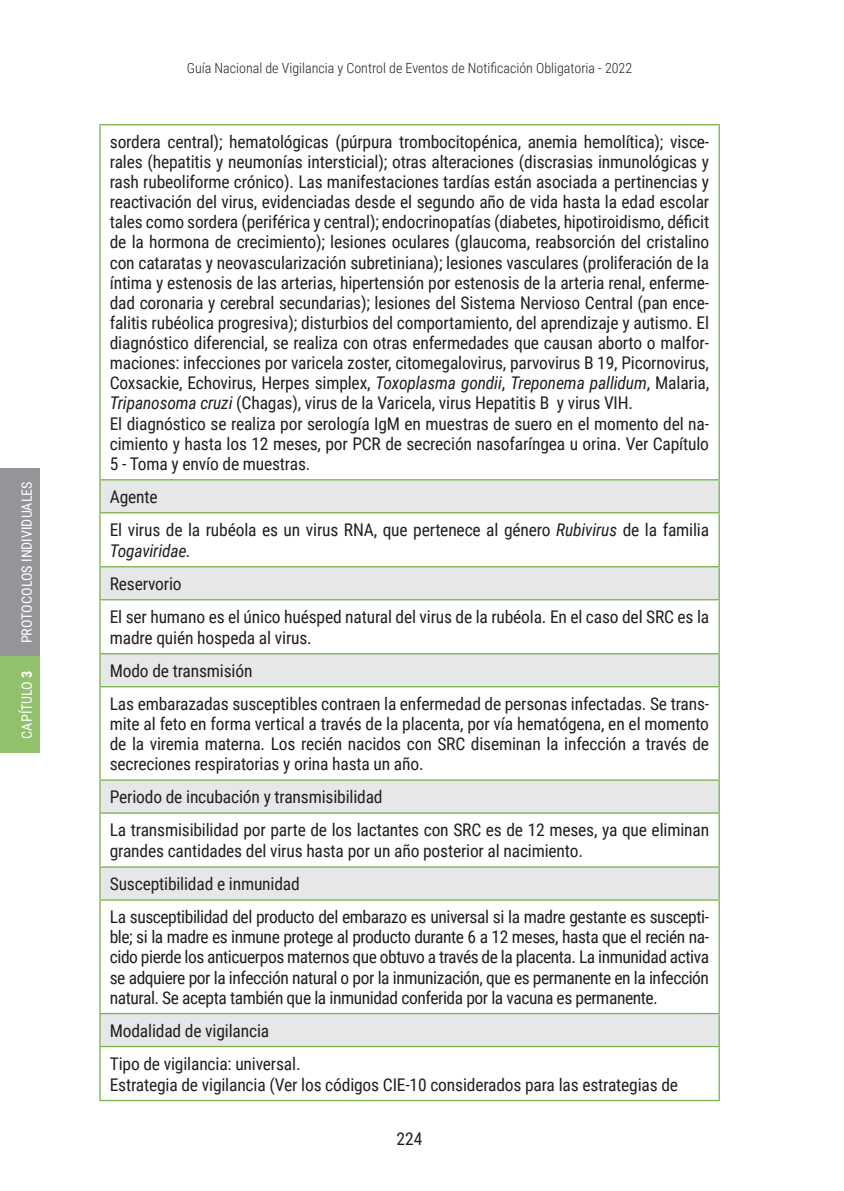
<style>
.page{position:relative;width:844px;height:1191px;background:#fff}
.page>*{position:absolute;margin:0;border:0;box-sizing:border-box;transform-origin:0 0}
.t1{font:17.5px/20.1px "Roboto Condensed";letter-spacing:-.01em;color:#231f20}
.t2{font:italic 17.5px "Roboto Condensed";letter-spacing:-.01em;color:#231f20}
.t3{font:14.17px "Roboto Condensed";color:#fff}
.t4{font:300 14px "Roboto Condensed";color:#231f20}
.s1{font-weight:700}
.s2{font-style:italic}
</style>
<div class="page">
<div style="left:0;top:656px;width:40px;height:97px;background:#92c16c"></div>
<div style="left:0;top:468px;width:40px;height:188px;background:#939598"></div>
<svg style="left:101px;top:480px;width:617px;height:566px"></svg>
<hr style="left:99px;top:124px;width:620px;height:1px;background:#78b34b">
<hr style="left:99px;top:125px;width:2px;height:354px;background:#78b34b">
<hr style="left:718px;top:125px;width:1px;height:354px;background:#78b34b">
<hr style="left:99px;top:479px;width:620px;height:1px;background:#78b34b">
<hr style="left:99px;top:480px;width:2px;height:32px;background:#78b34b">
<hr style="left:718px;top:480px;width:1px;height:32px;background:#78b34b">
<hr style="left:99px;top:512px;width:620px;height:1px;background:#78b34b">
<hr style="left:99px;top:513px;width:2px;height:53px;background:#78b34b">
<hr style="left:718px;top:513px;width:1px;height:53px;background:#78b34b">
<hr style="left:99px;top:566px;width:620px;height:1px;background:#78b34b">
<hr style="left:99px;top:567px;width:2px;height:32px;background:#78b34b">
<hr style="left:718px;top:567px;width:1px;height:32px;background:#78b34b">
<hr style="left:99px;top:599px;width:620px;height:1px;background:#78b34b">
<hr style="left:99px;top:600px;width:2px;height:53px;background:#78b34b">
<hr style="left:718px;top:600px;width:1px;height:53px;background:#78b34b">
<hr style="left:99px;top:653px;width:620px;height:1px;background:#78b34b">
<hr style="left:99px;top:654px;width:2px;height:32px;background:#78b34b">
<hr style="left:718px;top:654px;width:1px;height:32px;background:#78b34b">
<hr style="left:99px;top:686px;width:620px;height:1px;background:#78b34b">
<hr style="left:99px;top:687px;width:2px;height:92px;background:#78b34b">
<hr style="left:718px;top:687px;width:1px;height:92px;background:#78b34b">
<hr style="left:99px;top:779px;width:620px;height:1px;background:#78b34b">
<hr style="left:99px;top:780px;width:2px;height:32px;background:#78b34b">
<hr style="left:718px;top:780px;width:1px;height:32px;background:#78b34b">
<hr style="left:99px;top:812px;width:620px;height:1px;background:#78b34b">
<hr style="left:99px;top:813px;width:2px;height:53px;background:#78b34b">
<hr style="left:718px;top:813px;width:1px;height:53px;background:#78b34b">
<hr style="left:99px;top:866px;width:620px;height:1px;background:#78b34b">
<hr style="left:99px;top:867px;width:2px;height:32px;background:#78b34b">
<hr style="left:718px;top:867px;width:1px;height:32px;background:#78b34b">
<hr style="left:99px;top:899px;width:620px;height:1px;background:#78b34b">
<hr style="left:99px;top:900px;width:2px;height:113px;background:#78b34b">
<hr style="left:718px;top:900px;width:1px;height:113px;background:#78b34b">
<hr style="left:99px;top:1013px;width:620px;height:1px;background:#78b34b">
<hr style="left:99px;top:1014px;width:2px;height:32px;background:#78b34b">
<hr style="left:718px;top:1014px;width:1px;height:32px;background:#78b34b">
<hr style="left:99px;top:1046px;width:620px;height:1px;background:#78b34b">
<hr style="left:99px;top:1047px;width:2px;height:52px;background:#78b34b">
<hr style="left:718px;top:1047px;width:1px;height:52px;background:#78b34b">
<hr style="left:99px;top:1099px;width:620px;height:2px;background:#78b34b">
<p class="t3" style="left:17px;top:643px;width:164px;rotate:-90deg">PROTOCOLOS INDIVIDUALES</p>
<p class="t3" style="left:17px;top:738px;width:69px;rotate:-90deg">CAPÍTULO <span class="s1">3</span></p>
<p class="t4" style="left:187px;top:58px;width:447px">Guía Nacional de Vigilancia y Control de Eventos de Notificación Obligatoria - 2022</p>
<p class="t1" style="left:110px;top:131px;width:601px">sordera central); hematológicas (púrpura trombocitopénica, anemia hemolítica); visce&shy;rales (hepatitis y neumonías intersticial); otras alteraciones (discrasias inmunológicas y rash rubeoliforme crónico). Las manifestaciones tardías están asociada a pertinencias y reactivación del virus, evidenciadas desde el segundo año de vida hasta la edad escolar tales como sordera (periférica y central); endocrinopatías (diabetes, hipotiroidismo, déficit de la hormona de crecimiento); lesiones oculares (glaucoma, reabsorción del cristalino con cataratas y neovascularización subretiniana); lesiones vasculares (proliferación de la íntima y estenosis de las arterias, hipertensión por estenosis de la arteria renal, enferme&shy;dad coronaria y cerebral secundarias); lesiones del Sistema Nervioso Central (pan ence&shy;falitis rubéolica progresiva); disturbios del comportamiento, del aprendizaje y autismo. El diagnóstico diferencial, se realiza con otras enfermedades que causan aborto o malfor&shy;maciones: infecciones por varicela zoster, citomegalovirus, parvovirus B 19, Picornovirus, Coxsackie, Echovirus, Herpes simplex, <span class="s2">Toxoplasma gondii</span>, <span class="s2">Treponema pallidum</span>, Malaria, <span class="s2">Tripanosoma cruzi</span> (Chagas), virus de la Varicela, virus Hepatitis B y virus VIH.<br>El diagnóstico se realiza por serología IgM en muestras de suero en el momento del na&shy;cimiento y hasta los 12 meses, por PCR de secreción nasofaríngea u orina. Ver Capítulo 5 - Toma y envío de muestras.</p>
<p class="t1" style="left:110px;top:479px;width:600px;line-height:32.9px">Agente<br>El virus de la rubéola es un virus RNA, que pertenece al género <span class="s2">Rubivirus</span> de la familia</p>
<p class="t2" style="left:110px;top:538px;width:83px">Togaviridae.</p>
<p class="t1" style="left:110px;top:566px;width:600px;line-height:32.9px">Reservorio<br>El ser humano es el único huésped natural del virus de la rubéola. En el caso del SRC es la</p>
<p class="t1" style="left:110px;top:620px;width:600px;line-height:32.9px">madre quién hospeda al virus.<br>Modo de transmisión<br>Las embarazadas susceptibles contraen la enfermedad de personas infectadas. Se trans-</p>
<p class="t1" style="left:110px;top:713px;width:600px;text-align:justify">mite al feto en forma vertical a través de la placenta, por vía hematógena, en el momento de la viremia materna. Los recién nacidos con SRC diseminan la infección a través de secreciones respiratorias y orina hasta un año.</p>
<p class="t1" style="left:110px;top:780px;width:600px;line-height:32.9px">Periodo de incubación y transmisibilidad<br>La transmisibilidad por parte de los lactantes con SRC es de 12 meses, ya que eliminan</p>
<p class="t1" style="left:110px;top:834px;width:600px;line-height:32.9px">grandes cantidades del virus hasta por un año posterior al nacimiento.<br>Susceptibilidad e inmunidad<br>La susceptibilidad del producto del embarazo es universal si la madre gestante es suscepti-</p>
<p class="t1" style="left:110px;top:926px;width:600px;text-align:justify">ble; si la madre es inmune protege al producto durante 6 a 12 meses, hasta que el recién na&shy;cido pierde los anticuerpos maternos que obtuvo a través de la placenta. La inmunidad activa se adquiere por la infección natural o por la inmunización, que es permanente en la infección natural. Se acepta también que la inmunidad conferida por la vacuna es permanente.</p>
<p class="t1" style="left:110px;top:1013px;width:192px;line-height:32.9px">Modalidad de vigilancia<br>Tipo de vigilancia: universal.</p>
<p class="t1" style="left:110px;top:1073px;width:569px">Estrategia de vigilancia (Ver los códigos CIE-10 considerados para las estrategias de</p>
<p class="t1" style="left:396px;top:1127px;width:27px">224</p>
</div>
